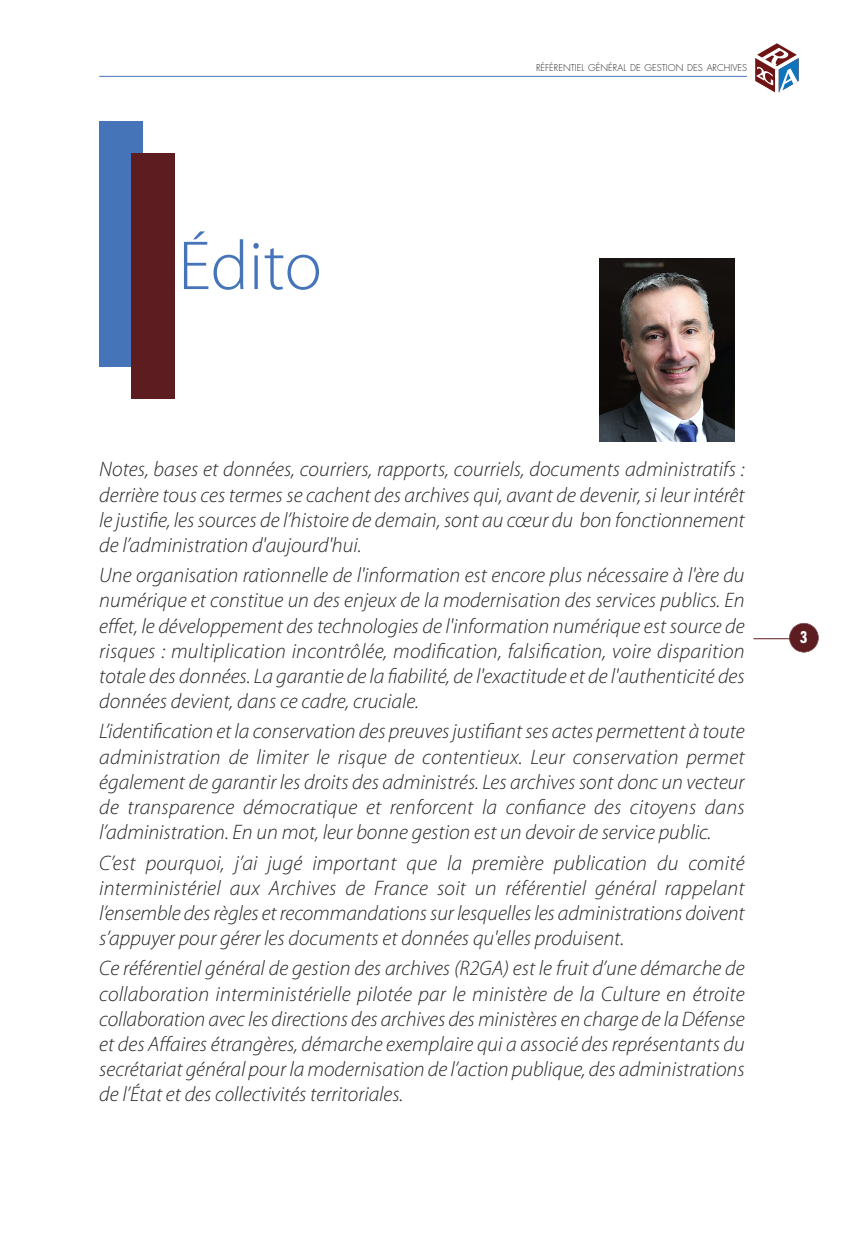
<style>
.page{position:relative;width:844px;height:1241px;background:#fff}
.page>*{position:absolute;margin:0;border:0;box-sizing:border-box;transform-origin:0 0}
.t1{font:300 70px "Myriad Pro";color:#4574b9}
.t2{font:italic 300 21px/25.2px "Myriad Pro";color:#272627;text-align:justify}
.t3{font:700 condensed 15.75px "Futura";color:#fff}
.t4{font:300 9.1px "Futura";color:#272627}
</style>
<div class="page">
<hr style="left:99px;top:76px;width:648px;height:1px;background:#4574b9">
<svg style="left:755px;top:43px;width:43px;height:49px"></svg>
<div style="left:99px;top:122px;width:44px;height:245px;background:#4574b9"></div>
<div style="left:131px;top:153px;width:44px;height:245px;background:#5d1c20"></div>
<hr style="left:753px;top:638px;width:58px;height:1px;background:#5d1c20">
<div style="left:789px;top:623px;width:29px;height:29px;background:#5d1c20;border-radius:50%"></div>
<div style="left:789px;top:623px;width:29px;height:29px;border:1px solid #5d1c20;border-radius:50%"></div>
<img style="left:599px;top:258px;width:135px;height:184px">
<h1 class="t1" style="left:178px;top:239px;width:145px">Édito</h1>
<p class="t4" style="left:536px;top:64px;width:212px">RÉFÉRENTIEL GÉNÉRAL DE GESTION DES ARCHIVES</p>
<p class="t2" style="left:99px;top:458px;width:646px">Notes, bases et données, courriers, rapports, courriels, documents administratifs : derrière tous ces termes se cachent des archives qui, avant de devenir, si leur intérêt le justifie, les sources de l’histoire de demain, sont au cœur du bon fonctionnement de l’administration d'aujourd'hui.</p>
<p class="t2" style="left:99px;top:564px;width:646px">Une organisation rationnelle de l'information est encore plus nécessaire à l'ère du numérique et constitue un des enjeux de la modernisation des services publics. En effet, le développement des technologies de l'information numérique est source de risques : multiplication incontrôlée, modification, falsification, voire disparition totale des données. La garantie de la fiabilité, de l'exactitude et de l'authenticité des données devient, dans ce cadre, cruciale.</p>
<p class="t2" style="left:99px;top:720px;width:646px">L’identification et la conservation des preuves justifiant ses actes permettent à toute administration de limiter le risque de contentieux. Leur conservation permet également de garantir les droits des administrés. Les archives sont donc un vecteur de transparence démocratique et renforcent la confiance des citoyens dans l’administration. En un mot, leur bonne gestion est un devoir de service public.</p>
<p class="t2" style="left:99px;top:851px;width:646px">C’est pourquoi, j’ai jugé important que la première publication du comité interministériel aux Archives de France soit un référentiel général rappelant l’ensemble des règles et recommandations sur lesquelles les administrations doivent s’appuyer pour gérer les documents et données qu'elles produisent.</p>
<p class="t2" style="left:99px;top:957px;width:646px">Ce référentiel général de gestion des archives (R2GA) est le fruit d’une démarche de collaboration interministérielle pilotée par le ministère de la Culture en étroite collaboration avec les directions des archives des ministères en charge de la Défense et des Affaires étrangères, démarche exemplaire qui a associé des représentants du secrétariat général pour la modernisation de l’action publique, des administrations de l’État et des collectivités territoriales.</p>
<p class="t3" style="left:799px;top:630px;width:9px">3</p>
</div>
